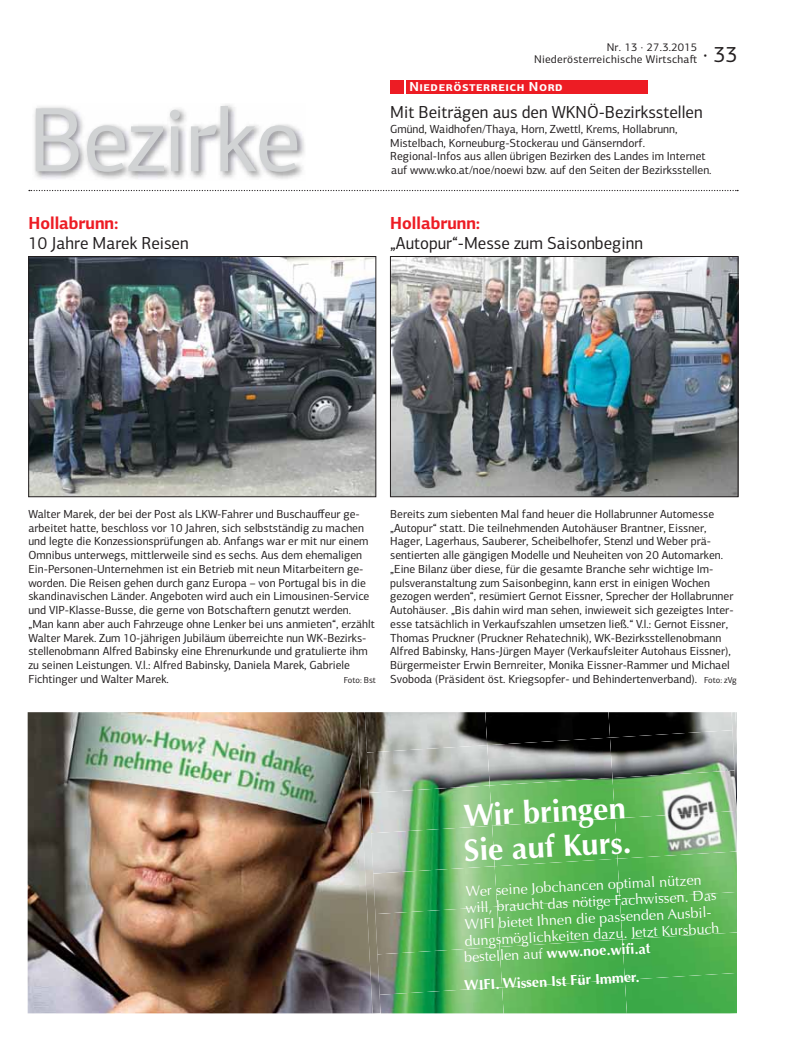
<style>
.page{position:relative;width:798px;height:1063px;background:#fff}
.page>*{position:absolute;margin:0;border:0;box-sizing:border-box;transform-origin:0 0}
.t1{font:91.88px "PF Centro Sans Pro";color:#d1d3d4}
.t2{font:700 30.88px/34.9px "Optima LT Std";color:#fff}
.t3{font:22.5px "PF Centro Sans Pro";color:#231f20;scale:.96 1}
.t4{font:17.5px "PF Centro Sans Pro";color:#231f20;scale:.96 1}
.t5{font:700 17.5px "PF Centro Sans Pro";color:#ed1c24;scale:.96 1}
.t6{font:14.38px/16.5px "Optima LT Std";color:#fff}
.t7{font:700 14.38px "Optima LT Std";color:#fff}
.t8{font:700 13.12px "PF Centro Sans Pro";letter-spacing:.04em;color:#fff}
.t9{font:11.75px/13.8px "PF Centro Sans Pro";color:#231f20}
.t10{font:11.25px/11.9px "PF Centro Sans Pro";letter-spacing:.02em;color:#231f20;text-align:right}
.t11{font:8.75px "PF Centro Sans Pro";color:#231f20}
.s1{font-size:8.75px}
.s2{font-weight:700}
</style>
<div class="page">
<svg style="left:29px;top:190px;width:708px;height:1px"></svg>
<img style="left:34px;top:104px;width:271px;height:75px">
<div style="left:406px;top:80px;width:241px;height:14px;background:#ed1c24"></div>
<div style="left:390px;top:80px;width:14px;height:14px;background:#ed1c24"></div>
<img style="left:30px;top:258px;width:344px;height:237px">
<div style="left:28px;top:256px;width:348px;height:241px;border:1px solid #231f20"></div>
<img style="left:392px;top:258px;width:344px;height:237px">
<div style="left:390px;top:256px;width:348px;height:241px;border:1px solid #231f20"></div>
<img style="left:28px;top:712px;width:328px;height:301px">
<img style="left:732px;top:712px;width:4px;height:58px">
<img style="left:356px;top:712px;width:23px;height:301px">
<img style="left:364px;top:712px;width:121px;height:41px">
<div style="left:485px;top:712px;width:123px;height:33px;background:#000"></div>
<img style="left:608px;top:712px;width:124px;height:26px">
<img style="left:367px;top:745px;width:120px;height:48px">
<img style="left:487px;top:738px;width:122px;height:47px">
<img style="left:609px;top:730px;width:125px;height:48px">
<img style="left:369px;top:785px;width:120px;height:48px">
<img style="left:489px;top:778px;width:123px;height:48px">
<img style="left:612px;top:770px;width:124px;height:48px">
<img style="left:371px;top:826px;width:121px;height:48px">
<img style="left:492px;top:818px;width:122px;height:48px">
<img style="left:614px;top:811px;width:122px;height:48px">
<img style="left:373px;top:866px;width:121px;height:48px">
<img style="left:494px;top:859px;width:123px;height:48px">
<img style="left:617px;top:851px;width:119px;height:48px">
<img style="left:375px;top:907px;width:122px;height:47px">
<img style="left:497px;top:899px;width:122px;height:48px">
<img style="left:619px;top:892px;width:117px;height:47px">
<img style="left:377px;top:947px;width:122px;height:48px">
<img style="left:499px;top:939px;width:123px;height:48px">
<img style="left:622px;top:932px;width:114px;height:48px">
<img style="left:379px;top:987px;width:123px;height:26px">
<img style="left:502px;top:980px;width:122px;height:33px">
<img style="left:624px;top:973px;width:112px;height:40px">
<h1 class="t1" style="left:28px;top:106px;width:274px">Bezirke</h1>
<h3 class="t5" style="left:28px;top:216px;width:95px">Hollabrunn:</h3>
<h3 class="t4" style="left:28px;top:236px;width:168px">10 Jahre Marek Reisen</h3>
<p class="t10" style="left:534px;top:42px;width:165px">Nr. 13 · 27.3.2015<br>Niederösterreichische Wirtscha-</p>
<h3 class="t3" style="left:703px;top:46px;width:37px">· 33</h3>
<p class="t8" style="left:409px;top:82px;width:155px">Niederösterreich Nord</p>
<h3 class="t4" style="left:390px;top:105px;width:327px">Mit Beiträgen aus den WKNÖ-Bezirksstellen</h3>
<p class="t9" style="left:390px;top:123px;width:323px">Gmünd, Waidhofen/Thaya, Horn, Zwettl, Krems, Hollabrunn, Mistelbach, Korneuburg-Stockerau und Gänserndorf.<br>Regional-Infos aus allen übrigen Bezirken des Landes im Internet auf www.wko.at/noe/noewi bzw. auf den Seiten der Bezirksstellen.</p>
<h3 class="t5" style="left:390px;top:216px;width:95px">Hollabrunn:</h3>
<h3 class="t4" style="left:390px;top:236px;width:265px">„Autopur“-Messe zum Saisonbeginn</h3>
<p class="t9" style="left:28px;top:508px;width:347px">Walter Marek, der bei der Post als LKW-Fahrer und Buschauffeur ge&shy;arbeitet hatte, beschloss vor 10 Jahren, sich selbstständig zu machen und legte die Konzessionsprüfungen ab. Anfangs war er mit nur einem Omnibus unterwegs, mittlerweile sind es sechs. Aus dem ehemaligen Ein-Personen-Unternehmen ist ein Betrieb mit neun Mitarbeitern ge&shy;worden. Die Reisen gehen durch ganz Europa – von Portugal bis in die skandinavischen Länder. Angeboten wird auch ein Limousinen-Service und VIP-Klasse-Busse, die gerne von Botscha-ern genutzt werden. „Man kann aber auch Fahrzeuge ohne Lenker bei uns anmieten“, erzählt Walter Marek. Zum 10-jährigen Jubiläum überreichte nun WK-Bezirks&shy;stellenobmann Alfred Babinsky eine Ehrenurkunde und gratulierte ihm zu seinen Leistungen. V.l.: Alfred Babinsky, Daniela Marek, Gabriele Fichtinger und Walter Marek.</p>
<p class="t11" style="left:343px;top:677px;width:34px">Foto: Bst</p>
<p class="t9" style="left:390px;top:508px;width:348px">Bereits zum siebenten Mal fand heuer die Hollabrunner Automesse „Autopur“ statt. Die teilnehmenden Autohäuser Brantner, Eissner, Hager, Lagerhaus, Sauberer, Scheibelhofer, Stenzl und Weber prä&shy;sentierten alle gängigen Modelle und Neuheiten von 20 Automarken. „Eine Bilanz über diese, für die gesamte Branche sehr wichtige Im&shy;pulsveranstaltung zum Saisonbeginn, kann erst in einigen Wochen gezogen werden“, resümiert Gernot Eissner, Sprecher der Hollabrunner Autohäuser. „Bis dahin wird man sehen, inwieweit sich gezeigtes Inter&shy;esse tatsächlich in Verkaufszahlen umsetzen ließ.“ V.l.: Gernot Eissner, Thomas Pruckner (Pruckner Rehatechnik), WK-Bezirksstellenobmann Alfred Babinsky, Hans-Jürgen Mayer (Verkaufsleiter Autohaus Eissner), Bürgermeister Erwin Bernreiter, Monika Eissner-Rammer und Michael Svoboda (Präsident öst. Kriegsopfer- und Behindertenverband). <span class="s1">Foto: zVg</span></p>
<h2 class="t2" style="left:461px;top:800px;width:169px;rotate:-3deg">Wir bringen<br>Sie auf Kurs.</h2>
<p class="t6" style="left:460px;top:884px;width:258px;text-indent:5px;rotate:-3deg">Wer seine Jobchancen optimal nützen will, braucht das nötige Fachwissen. Das WIFI bietet Ihnen die passenden Ausbil&shy;dungsmöglichkeiten dazu. Jetzt Kursbuch bestellen auf <span class="s2">www.noe.wifi .at</span></p>
<p class="t7" style="left:464px;top:979px;width:177px;rotate:-3deg">WIFI. Wissen Ist Für Immer.</p>
</div>
